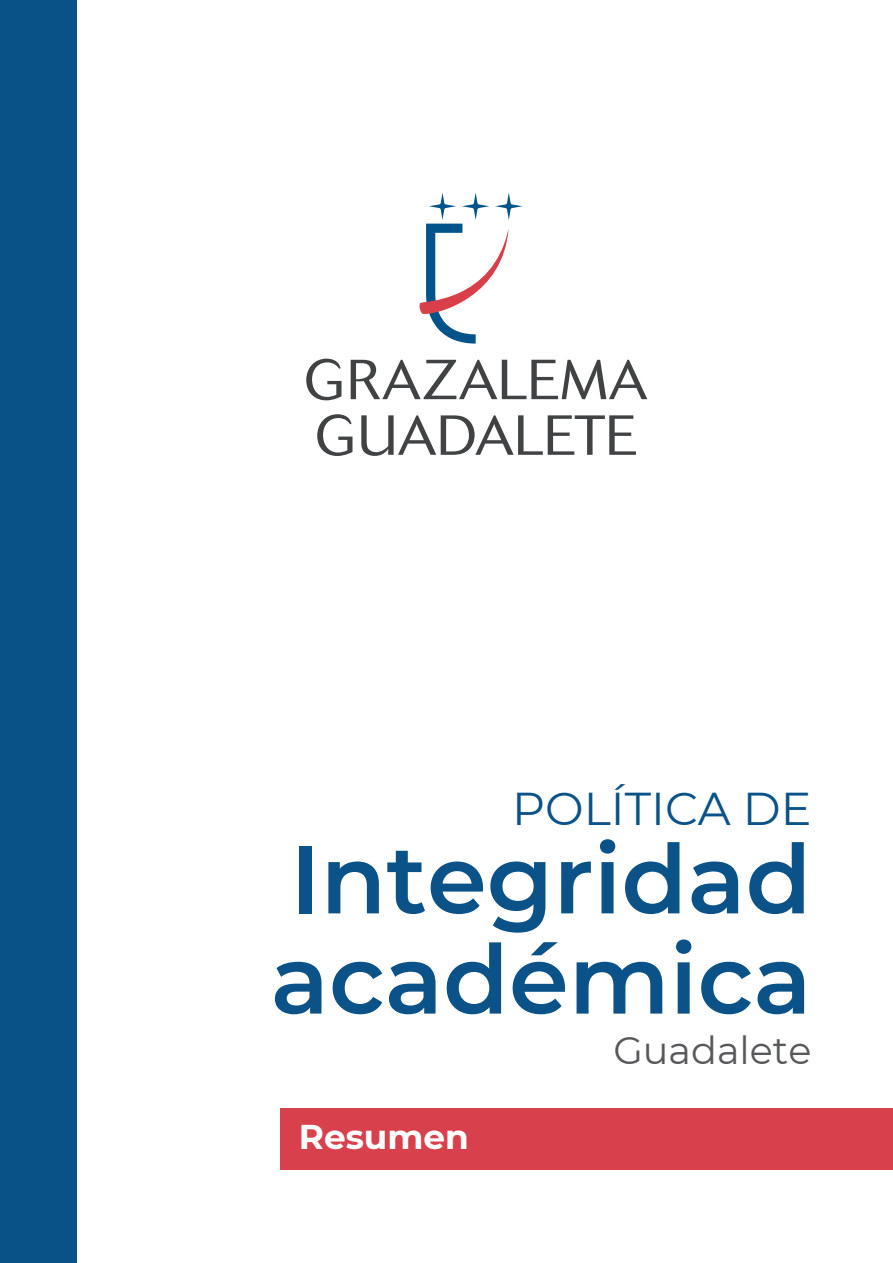
<style>
.page{position:relative;width:893px;height:1263px;background:#fff}
.page>*{position:absolute;margin:0;border:0;box-sizing:border-box;transform-origin:0 0}
.t1{font:600 96px/100.2px "Montserrat";color:#0a5288}
.t2{font:300 55.8px/55.7px "Cosmos";letter-spacing:.01em;color:#414243}
.t3{font:45.9px "Montserrat";color:#0a5288}
.t4{font:38.25px "Montserrat";color:#57585a}
.t5{font:700 34.35px "Montserrat";color:#fff}
</style>
<div class="page">
<div style="left:0;top:0;width:76px;height:1263px;background:#085287"></div>
<div style="left:280px;top:1108px;width:613px;height:61px;background:#d8404c"></div>
<svg style="left:419px;top:193px;width:103px;height:151px"></svg>
<p class="t2" style="left:304px;top:353px;width:345px">GRAZALEMA<br>GUADALETE</p>
<p class="t3" style="left:512px;top:777px;width:301px">POLÍTICA DE</p>
<p class="t1" style="left:271px;top:825px;width:542px">Integridad académica</p>
<p class="t4" style="left:613px;top:1024px;width:200px">Guadalete</p>
<p class="t5" style="left:299px;top:1111px;width:172px">Resumen</p>
</div>
